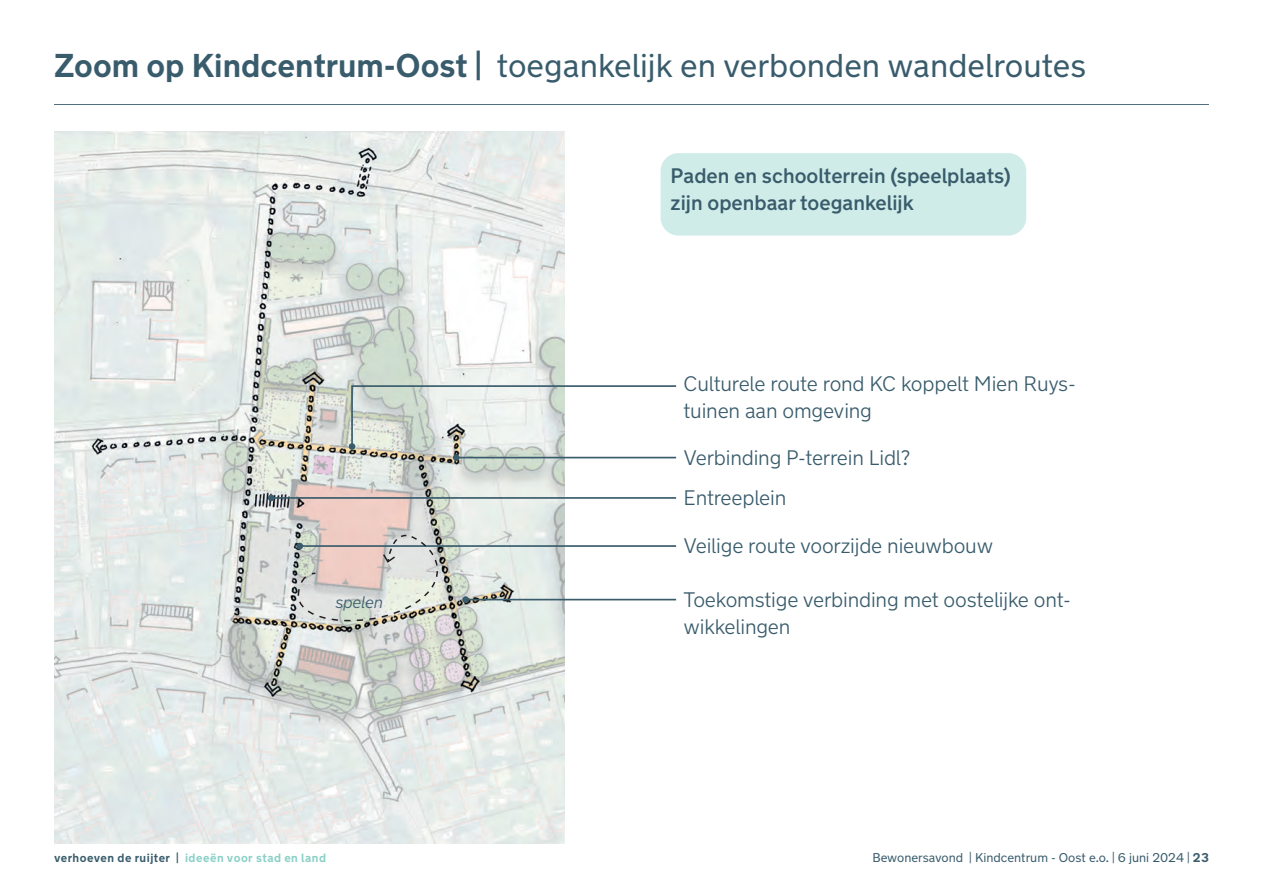
<style>
.page{position:relative;width:1263px;height:893px;background:#fff}
.page>*{position:absolute;margin:0;border:0;box-sizing:border-box;transform-origin:0 0}
.t1{font:33px "New Transport";color:#395c6c}
.t2{font:300 21px/27px "New Transport";letter-spacing:-.01em;color:#395c6c}
.t3{font:500 21px/27px "New Transport";color:#395c6c}
.t4{font:italic 300 16.8px "New Transport";letter-spacing:-.01em;color:#395c6c}
.t5{font:12.75px "New Transport";color:#395c6c}
.t6{font:700 12px "New Transport";letter-spacing:.04em;color:#89d0c7}
.s1{font-weight:700}
.s2{color:#395c6c}
</style>
<div class="page">
<hr style="left:54px;top:104px;width:1155px;height:1px;background:#395c6c">
<img style="left:54px;top:132px;width:510px;height:712px">
<hr style="left:456px;top:457px;width:220px;height:1px;background:#395c6c">
<div style="left:453px;top:454px;width:7px;height:7px;background:#395c6c;border-radius:50%"></div>
<hr style="left:466px;top:599px;width:210px;height:1px;background:#395c6c">
<div style="left:462px;top:596px;width:7px;height:7px;background:#395c6c;border-radius:50%"></div>
<hr style="left:300px;top:545px;width:376px;height:2px;background:#395c6c">
<hr style="left:271px;top:497px;width:405px;height:2px;background:#395c6c">
<div style="left:268px;top:495px;width:7px;height:6px;background:#395c6c;border-radius:50%"></div>
<svg style="left:350px;top:384px;width:327px;height:64px"></svg>
<div style="left:349px;top:443px;width:6px;height:7px;background:#395c6c;border-radius:50%"></div>
<svg style="left:297px;top:534px;width:149px;height:93px;background:#d0cbc5"></svg>
<div style="left:660px;top:153px;width:366px;height:83px;background:#d0ece8;border-radius:18px"></div>
<h1 class="t1" style="left:54px;top:45px;width:1034px"><span class="s1">Zoom op Kindcentrum-Oost |</span> toegankelijk en verbonden wandelroutes</h1>
<p class="t3" style="left:671px;top:163px;width:341px">Paden en schoolterrein (speelplaats) zijn openbaar toegankelijk</p>
<p class="t2" style="left:684px;top:371px;width:394px">Culturele route rond KC koppelt Mien Ruys&shy;tuinen aan omgeving</p>
<p class="t2" style="left:684px;top:444px;width:228px">Verbinding P-terrein Lidl?</p>
<p class="t2" style="left:684px;top:484px;width:104px">Entreeplein</p>
<p class="t4" style="left:335px;top:592px;width:49px">spelen</p>
<p class="t2" style="left:684px;top:532px;width:311px">Veilige route voorzijde nieuwbouw</p>
<p class="t2" style="left:684px;top:586px;width:389px">Toekomstige verbinding met oostelijke ont&shy;wikkelingen</p>
<p class="t6" style="left:54px;top:850px;width:274px"><span class="s2">verhoeven de ruijter |</span> ideeën voor stad en land</p>
<p class="t5" style="left:872px;top:850px;width:338px">Bewonersavond | Kindcentrum - Oost e.o. | 6 juni 2024 | <span class="s1">23</span></p>
</div>
